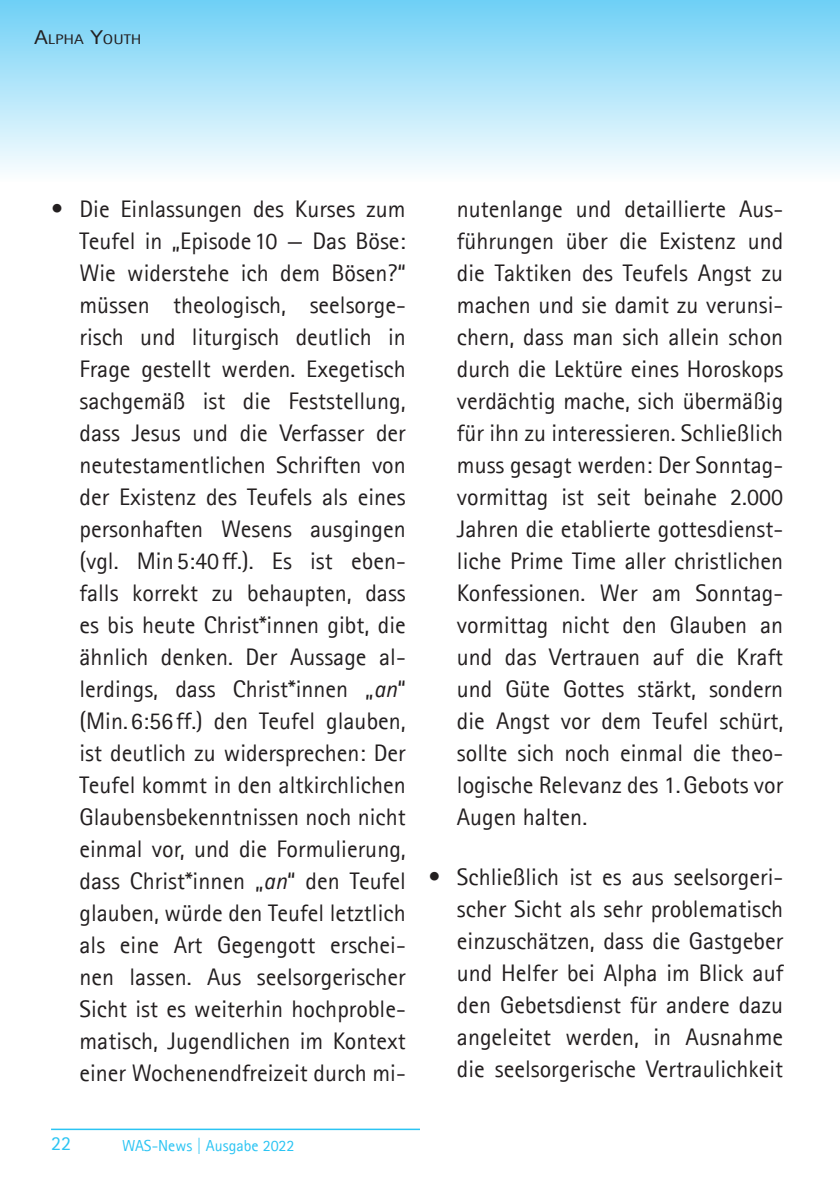
<style>
.page{position:relative;width:840px;height:1191px;background:#fff}
.page>*{position:absolute;margin:0;border:0;box-sizing:border-box;transform-origin:0 0}
.t1{font:24px/32px "Agfa Rotis Sans Serif";color:#231f20;text-align:justify}
.t2{font:20px "Agfa Rotis Sans Serif";color:#2bc4f3}
.t3{font:16px "Agfa Rotis Sans Serif";color:#2bc4f3}
.t4{font:14px "Agfa Rotis Sans Serif";color:#231f20;scale:1.25 1}
.s1{font-size:20px}
.s2{font-style:italic}
</style>
<div class="page">
<hr style="left:51px;top:1128px;width:369px;height:2px;background:#2bc4f3">
<div style="left:0;top:0;width:839px;height:181px;background:linear-gradient(to bottom,#6ed0f6,#fcfefe)"></div>
<p class="t4" style="left:34px;top:31px;width:87px"><span class="s1">A</span>LPHA <span class="s1">Y</span>OUTH</p>
<p class="t1" style="left:79px;top:193px;width:328px;text-indent:-28px">• Die Einlassungen des Kurses zum Teufel in „Episode10 — Das Böse:<br>Wie widerstehe ich dem Bösen?“ müssen theologisch, seelsorge&shy;risch und liturgisch deutlich in Frage gestellt werden. Exegetisch sachgemäß ist die Feststellung, dass Jesus und die Verfasser der neutestamentlichen Schriften von der Existenz des Teufels als eines personhaften Wesens ausgingen (vgl. Min5:40 ff.). Es ist eben&shy;falls korrekt zu behaupten, dass es bis heute Christ*innen gibt, die ähnlich denken. Der Aussage al&shy;lerdings, dass Christ*innen „<span class="s2">an</span>“ (Min.6:56 ff.) den Teufel glauben, ist deutlich zu widersprechen: Der Teufel kommt in den altkirchlichen Glaubensbekenntnissen noch nicht einmal vor, und die Formulierung, dass Christ*innen „<span class="s2">an</span>“ den Teufel glauben, würde den Teufel letztlich als eine Art Gegengott erschei&shy;nen lassen. Aus seelsorgerischer Sicht ist es weiterhin hochproble&shy;matisch, Jugendlichen im Kontext einer Wochenendfreizeit durch mi-</p>
<p class="t1" style="left:456px;top:193px;width:328px">nutenlange und detaillierte Aus&shy;führungen über die Existenz und die Taktiken des Teufels Angst zu machen und sie damit zu verunsi&shy;chern, dass man sich allein schon durch die Lektüre eines Horoskops verdächtig mache, sich übermäßig für ihn zu interessieren. Schließlich muss gesagt werden: Der Sonntag&shy;vormittag ist seit beinahe 2.000<br>Jahren die etablierte gottesdienst&shy;liche Prime Time aller christlichen Konfessionen. Wer am Sonntag&shy;vormittag nicht den Glauben an und das Vertrauen auf die Kraft und Güte Gottes stärkt, sondern die Angst vor dem Teufel schürt, sollte sich noch einmal die theo&shy;logische Relevanz des 1.Gebots vor Augen halten.</p>
<p class="t1" style="left:456px;top:861px;width:328px;text-indent:-28px">• Schließlich ist es aus seelsorgeri&shy;scher Sicht als sehr problematisch einzuschätzen, dass die Gastgeber und Helfer bei Alpha im Blick auf den Gebetsdienst für andere dazu angeleitet werden, in Ausnahme die seelsorgerische Vertraulichkeit</p>
<p class="t2" style="left:51px;top:1131px;width:22px">22</p>
<p class="t3" style="left:122px;top:1136px;width:174px">WAS-News | Ausgabe 2022</p>
</div>
